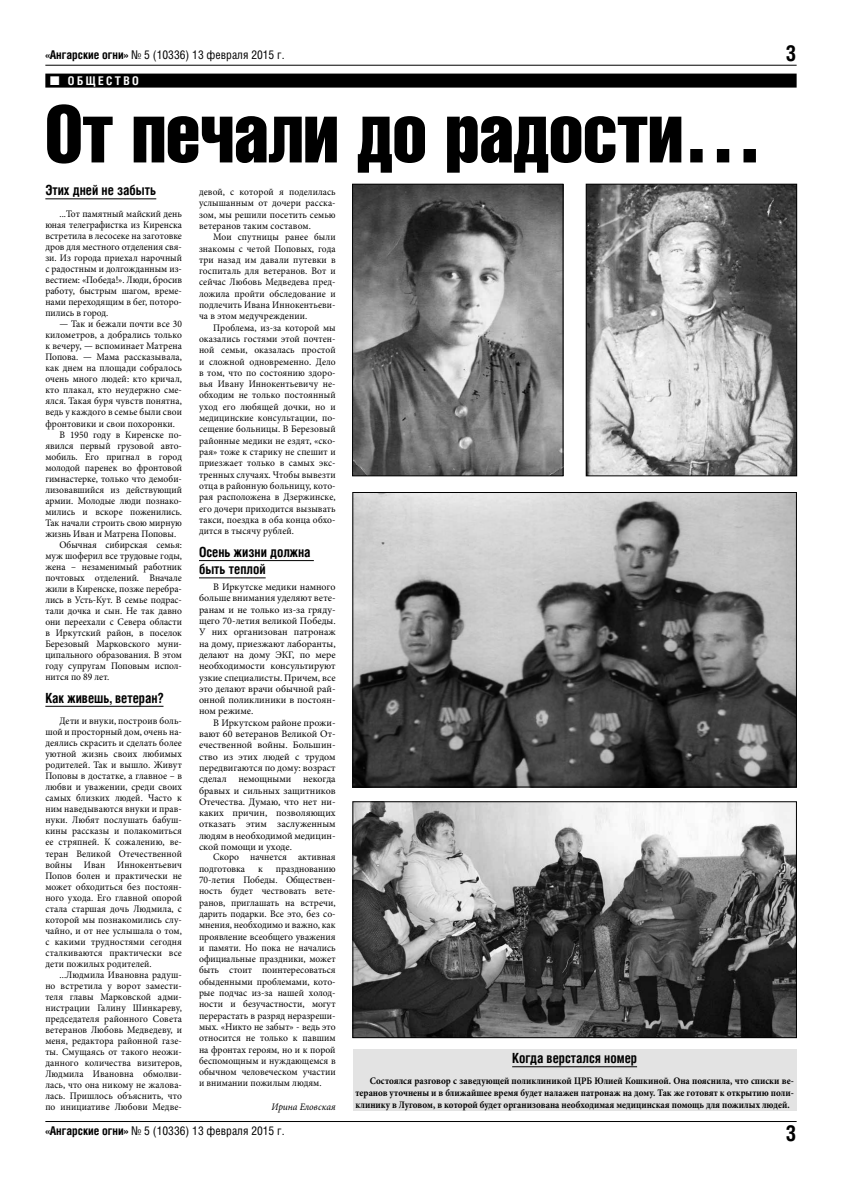
<style>
.page{position:relative;width:842px;height:1191px;background:#fff}
.page>*{position:absolute;margin:0;border:0;box-sizing:border-box;transform-origin:0 0}
.t1{font:80px "Helios Compressed";color:#000}
.t2{font:700 22px "Helios Cond";color:#000}
.t3{font:700 14px/17.3px "Helios Cond";color:#000;scale:.95 1}
.t4{font:12px "Helios Cond";color:#000}
.t5{font:700 12px "Helios Cond";letter-spacing:.2em;color:#fff}
.t6{font:10px/11px "Minion Pro";color:#000;text-align:justify;scale:.95 1}
.t7{font:10px/11.3px "Minion Pro";color:#000;text-align:justify}
.t8{font:10px/11.3px "Minion Pro";color:#000;scale:.96 1}
.t9{font:700 10px/12px "Minion Pro";color:#000;text-align:justify;scale:.91 1}
.t10{font:italic 10px "Minion Pro";color:#000;scale:.95 1}
.s1{font-weight:700}
</style>
<div class="page">
<hr style="left:45px;top:65px;width:752px;height:1px;background:#000">
<hr style="left:45px;top:1121px;width:752px;height:1px;background:#000">
<div style="left:45px;top:74px;width:752px;height:14px;background:#000"></div>
<hr style="left:45px;top:198px;width:111px;height:1px;background:#000">
<hr style="left:45px;top:706px;width:118px;height:1px;background:#000">
<hr style="left:199px;top:560px;width:115px;height:1px;background:#000">
<hr style="left:199px;top:577px;width:67px;height:1px;background:#000">
<img style="left:355px;top:494px;width:439px;height:291px">
<div style="left:353px;top:492px;width:443px;height:295px;border:1px solid #000"></div>
<img style="left:354px;top:186px;width:207px;height:288px">
<div style="left:352px;top:184px;width:211px;height:292px;border:1px solid #000"></div>
<img style="left:355px;top:803px;width:439px;height:232px">
<div style="left:353px;top:801px;width:443px;height:236px;border:1px solid #000"></div>
<img style="left:588px;top:186px;width:207px;height:288px">
<div style="left:586px;top:184px;width:211px;height:292px;border:1px solid #000"></div>
<div style="left:353px;top:1049px;width:444px;height:61px;background:#e3e3e3"></div>
<hr style="left:512px;top:1066px;width:125px;height:1px;background:#000">
<p class="t4" style="left:45px;top:48px;width:241px"><span class="s1">«Ангарские огни»</span> № 5 (10336) 13 февраля 2015 г.</p>
<h2 class="t2" style="left:785px;top:40px;width:13px">3</h2>
<p class="t5" style="left:68px;top:73px;width:72px">ОБЩЕСТВО</p>
<h1 class="t1" style="left:45px;top:87px;width:719px">От печали до радости…</h1>
<h3 class="t3" style="left:45px;top:181px;width:118px">Этих дней не забыть</h3>
<p class="t6" style="left:45px;top:208px;width:145px;text-indent:14px">...Тот памятный майский день юная телеграфистка из Киренска встретила в лесосеке на заготовке дров для местного отделения свя&shy;зи. Из города приехал нарочный с радостным и долгожданным из&shy;вестием: «Победа!». Люди, бросив работу, быстрым шагом, време&shy;нами переходящим в бег, поторо&shy;пились в город.</p>
<p class="t6" style="left:60px;top:319px;width:130px">— Так и бежали почти все 30</p>
<p class="t6" style="left:45px;top:330px;width:145px">километров, а добрались только</p>
<p class="t6" style="left:45px;top:341px;width:145px">к вечеру, — вспоминает Матрена</p>
<p class="t6" style="left:45px;top:352px;width:145px">Попова. — Мама рассказывала,</p>
<p class="t6" style="left:45px;top:363px;width:145px">как днем на площади собралось</p>
<p class="t6" style="left:45px;top:374px;width:145px">очень много людей: кто кричал,</p>
<p class="t6" style="left:45px;top:385px;width:145px">кто плакал, кто неудержно сме-</p>
<p class="t6" style="left:45px;top:396px;width:145px">ялся. Такая буря чувств понятна,</p>
<p class="t6" style="left:45px;top:407px;width:145px">ведь у каждого в семье были свои</p>
<p class="t6" style="left:45px;top:418px;width:138px">фронтовики и свои похоронки.</p>
<p class="t6" style="left:60px;top:429px;width:130px">В 1950 году в Киренске по-</p>
<p class="t6" style="left:45px;top:440px;width:145px">явился первый грузовой авто-</p>
<p class="t6" style="left:45px;top:451px;width:145px">мобиль. Его пригнал в город</p>
<p class="t6" style="left:45px;top:462px;width:145px">молодой паренек во фронтовой</p>
<p class="t6" style="left:45px;top:473px;width:145px">гимнастерке, только что демоби-</p>
<p class="t6" style="left:45px;top:484px;width:145px">лизовавшийся из действующий</p>
<p class="t6" style="left:45px;top:495px;width:145px">армии. Молодые люди познако-</p>
<p class="t6" style="left:45px;top:506px;width:145px">мились и вскоре поженились.</p>
<p class="t6" style="left:45px;top:517px;width:145px">Так начали строить свою мирную</p>
<p class="t6" style="left:45px;top:528px;width:139px">жизнь Иван и Матрена Поповы.</p>
<p class="t6" style="left:60px;top:539px;width:130px">Обычная сибирская семья:</p>
<p class="t6" style="left:45px;top:550px;width:145px">муж шоферил все трудовые годы,</p>
<p class="t6" style="left:45px;top:561px;width:145px">жена – незаменимый работник</p>
<p class="t6" style="left:45px;top:572px;width:145px">почтовых отделений. Вначале</p>
<p class="t6" style="left:45px;top:583px;width:145px">жили в Киренске, позже перебра-</p>
<p class="t6" style="left:45px;top:594px;width:145px">лись в Усть-Кут. В семье подрас-</p>
<p class="t6" style="left:45px;top:605px;width:145px">тали дочка и сын. Не так давно</p>
<p class="t6" style="left:45px;top:616px;width:145px">они переехали с Севера области</p>
<p class="t6" style="left:45px;top:627px;width:145px">в Иркутский район, в поселок</p>
<p class="t6" style="left:45px;top:638px;width:145px">Березовый Марковского муни-</p>
<p class="t6" style="left:45px;top:649px;width:145px">ципального образования. В этом</p>
<p class="t6" style="left:45px;top:660px;width:145px">году супругам Поповым испол-</p>
<p class="t6" style="left:45px;top:671px;width:69px">нится по 89 лет.</p>
<h3 class="t3" style="left:45px;top:689px;width:126px">Как живешь, ветеран?</h3>
<p class="t6" style="left:45px;top:715px;width:145px;text-indent:14px">Дети и внуки, построив боль&shy;шой и просторный дом, очень на&shy;деялись скрасить и сделать более уютной жизнь своих любимых родителей. Так и вышло. Живут Поповы в достатке, а главное – в любви и уважении, среди своих самых близких людей. Часто к ним наведываются внуки и прав&shy;нуки. Любят послушать бабуш&shy;кины рассказы и полакомиться ее стряпней. К сожалению, ве&shy;теран Великой Отечественной войны Иван Иннокентьевич Попов болен и практически не может обходиться без постоян&shy;ного ухода. Его главной опорой стала старшая дочь Людмила, с которой мы познакомились слу&shy;чайно, и от нее услышала о том, с какими трудностями сегодня сталкиваются практически все дети пожилых родителей.</p>
<p class="t6" style="left:45px;top:969px;width:145px;text-indent:14px">...Людмила Ивановна радуш&shy;но встретила у ворот замести&shy;теля главы Марковской адми&shy;нистрации Галину Шинкареву, председателя районного Совета ветеранов Любовь Медведеву, и меня, редактора районной газе&shy;ты. Смущаясь от такого неожи&shy;данного количества визитеров, Людмила Ивановна обмолви&shy;лась, что она никому не жалова&shy;лась. Пришлось объяснить, что по инициативе Любови Медве-</p>
<p class="t6" style="left:199px;top:186px;width:145px;line-height:11.3px">девой, с которой я поделилась услышанным от дочери расска&shy;зом, мы решили посетить семью ветеранов таким составом.</p>
<p class="t6" style="left:199px;top:231px;width:145px;line-height:11.3px;text-indent:14px">Мои спутницы ранее были знакомы с четой Поповых, года три назад им давали путевки в госпиталь для ветеранов. Вот и сейчас Любовь Медведева пред&shy;ложила пройти обследование и подлечить Ивана Иннокентьеви&shy;ча в этом медучреждении.</p>
<p class="t6" style="left:199px;top:322px;width:145px;line-height:11.3px;text-indent:14px">Проблема, из-за которой мы оказались гостями этой почтен&shy;ной семьи, оказалась простой и сложной одновременно. Дело в том, что по состоянию здоро&shy;вья Ивану Иннокентьевичу не&shy;обходим не только постоянный уход его любящей дочки, но и медицинские консультации, по&shy;сещение больницы. В Березовый районные медики не ездят, «ско&shy;рая» тоже к старику не спешит и приезжает только в самых экс&shy;тренных случаях. Чтобы вывезти отца в районную больницу, кото&shy;рая расположена в Дзержинске, его дочери приходится вызывать такси, поездка в оба конца обхо&shy;дится в тысячу рублей.</p>
<h3 class="t3" style="left:199px;top:543px;width:119px">Осень жизни должна быть теплой</h3>
<p class="t7" style="left:199px;top:581px;width:138px;text-indent:14px">В Иркутске медики намного больше внимания уделяют вете&shy;ранам и не только из-за гряду&shy;щего 70-летия великой Победы.<br>У них организован патронаж на дому, приезжают лаборанты, делают на дому ЭКГ, по мере необходимости консультируют узкие специалисты. Причем, все это делают врачи обычной рай&shy;онной поликлиники в постоян&shy;ном режиме.</p>
<p class="t7" style="left:199px;top:717px;width:138px;text-indent:14px">В Иркутском районе прожи&shy;вают 60 ветеранов Великой От&shy;ечественной войны. Большин&shy;ство из этих людей с трудом передвигаются по дому: возраст сделал немощными некогда бравых и сильных защитников Отечества. Думаю, что нет ни&shy;каких причин, позволяющих отказать этим заслуженным людям в необходимой медицин&shy;ской помощи и уходе.</p>
<p class="t8" style="left:199px;top:851px;width:144px;text-indent:14px">Скоро начнется активная подготовка</p>
<p class="t8" style="left:199px;top:863px;width:144px;text-align:justify;text-indent:77px">празднованию 70-летия Победы. Обществен&shy;ность будет чествовать вете&shy;ранов, приглашать на встречи, дарить подарки. Все это, без со&shy;мнения, необходимо и важно, как проявление всеобщего уважения и памяти. Но пока не начались официальные праздники, может быть стоит поинтересоваться обыденными проблемами, кото&shy;рые подчас из-за нашей холод&shy;ности и безучастности, могут перерастать в разряд неразреши&shy;мых. «Никто не забыт» - ведь это относится не только к павшим на фронтах героям, но и к порой беспомощным и нуждающемся в обычном человеческом участии и внимании пожилым людям.</p>
<p class="t10" style="left:271px;top:1100px;width:69px">Ирина Еловская</p>
<p class="t8" style="left:258px;top:863px;width:7px">к</p>
<h3 class="t3" style="left:512px;top:1049px;width:133px">Когда верстался номер</h3>
<p class="t9" style="left:355px;top:1074px;width:483px;text-indent:14px">Состоялся разговор с заведующей поликлиникой ЦРБ Юлией Кошкиной. Она пояснила, что списки ве&shy;теранов уточнены и в ближайшее время будет налажен патронаж на дому. Так же готовят к открытию поли&shy;клинику в Луговом, в которой будет организована необходимая медицинская помощь для пожилых людей.</p>
<p class="t4" style="left:45px;top:1123px;width:241px"><span class="s1">«Ангарские огни»</span> № 5 (10336) 13 февраля 2015 г.</p>
<h2 class="t2" style="left:785px;top:1120px;width:13px">3</h2>
</div>
